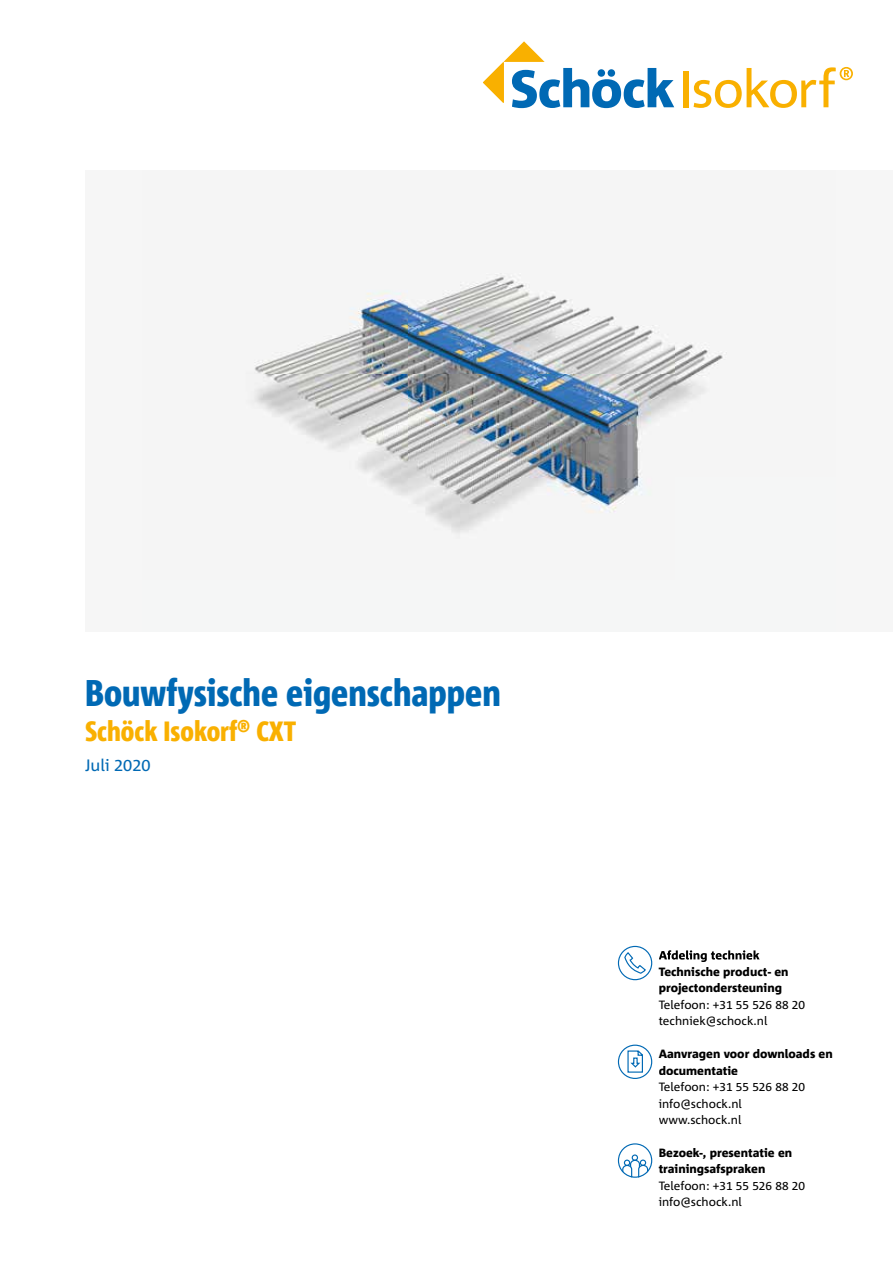
<style>
.page{position:relative;width:893px;height:1263px;background:#fff}
.page>*{position:absolute;margin:0;border:0;box-sizing:border-box;transform-origin:0 0}
.t1{font:800 condensed 37.2px "Corpid Schoeck";color:#0069b4}
.t2{font:800 condensed 27.9px "Corpid Schoeck";color:#f9b000}
.t3{font:16.5px "Corpid Schoeck";color:#0069b4}
.t4{font:12px/16.5px "Corpid Schoeck";color:#000}
.t5{font:800 12px/16.5px "Corpid Schoeck";color:#000}
</style>
<div class="page">
<div style="left:85px;top:170px;width:808px;height:461px;background:#f6f6f6"></div>
<img style="left:255px;top:276px;width:468px;height:257px">
<svg style="left:483px;top:41px;width:191px;height:67px"></svg>
<div style="left:683px;top:71px;width:5px;height:36px;background:#f9b000"></div>
<svg style="left:694px;top:67px;width:159px;height:41px"></svg>
<svg style="left:617px;top:945px;width:36px;height:36px"></svg>
<svg style="left:659px;top:950px;width:101px;height:12px"></svg>
<svg style="left:617px;top:1044px;width:36px;height:35px"></svg>
<svg style="left:622px;top:1154px;width:27px;height:24px"></svg>
<div style="left:618px;top:1143px;width:34px;height:35px;border:1px solid #0069b4;border-radius:50%"></div>
<h1 class="t1" style="left:85px;top:669px;width:417px">Bouwfysische eigenschappen</h1>
<h2 class="t2" style="left:85px;top:713px;width:213px">Schöck Isokorf® CXT</h2>
<h3 class="t3" style="left:85px;top:755px;width:67px">Juli 2020</h3>
<p class="t5" style="left:659px;top:963px;width:131px">Technische product- en projectondersteuning</p>
<p class="t4" style="left:659px;top:996px;width:148px">Telefoon: +31 55 526 88 20 techniek@schock.nl</p>
<p class="t5" style="left:659px;top:1045px;width:176px">Aanvragen voor downloads en documentatie</p>
<p class="t4" style="left:659px;top:1078px;width:148px">Telefoon: +31 55 526 88 20 info@schock.nl www.schock.nl</p>
<p class="t5" style="left:659px;top:1144px;width:135px">Bezoek-, presentatie en trainingsafspraken</p>
<p class="t4" style="left:659px;top:1177px;width:148px">Telefoon: +31 55 526 88 20 info@schock.nl</p>
</div>
